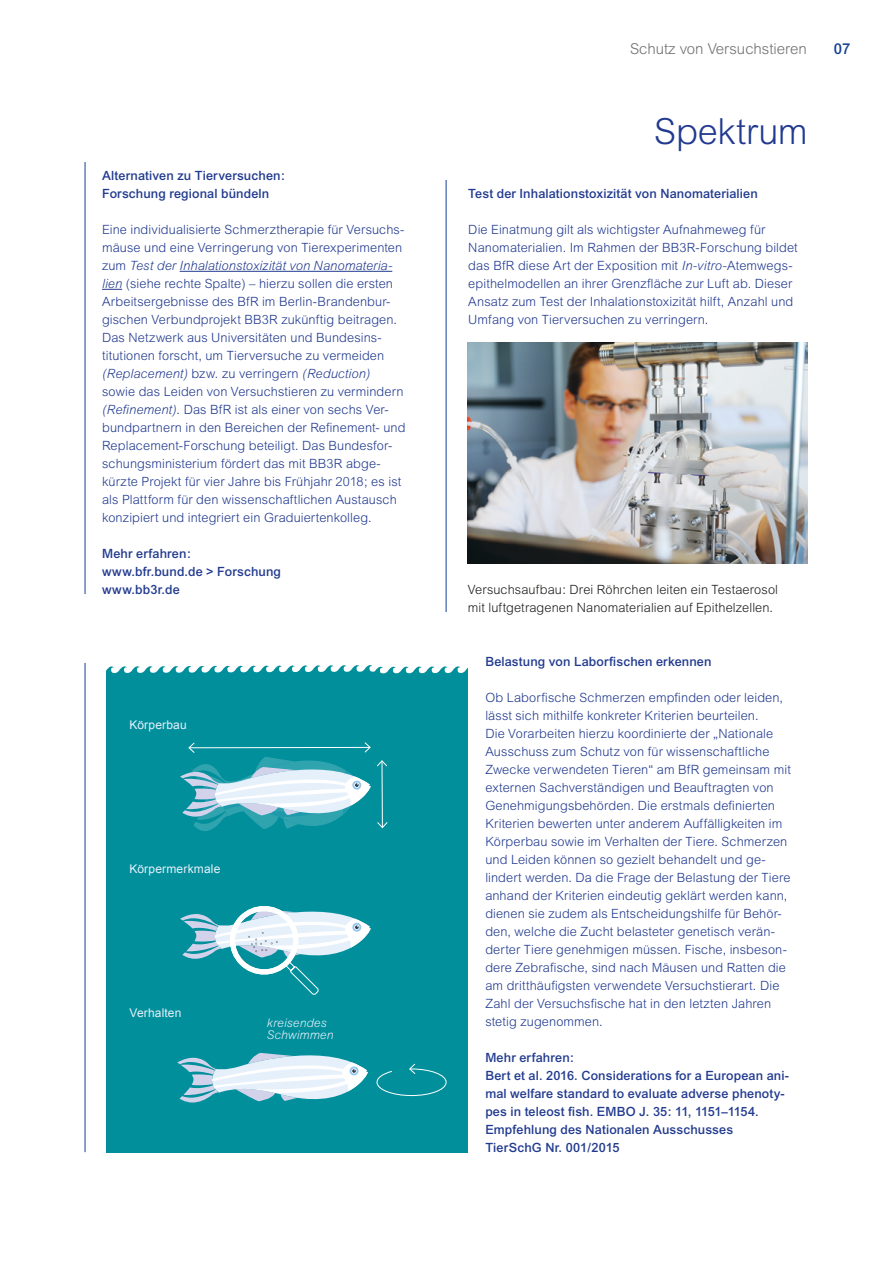
<style>
.page{position:relative;width:893px;height:1263px;background:#fff}
.page>*{position:absolute;margin:0;border:0;box-sizing:border-box;transform-origin:0 0}
.t1{font:300 36px "Arial";letter-spacing:-.005em;color:#213a8f}
.t2{font:300 15px "Arial";color:#706f6f}
.t3{font:500 15px "Arial";color:#164194}
.t4{font:300 12.75px/18px "Arial";letter-spacing:.01em;color:#213a8f}
.t5{font:500 12.75px/18px "Arial";letter-spacing:.01em;color:#213a8f}
.t6{font:300 12.75px/18px "Arial";letter-spacing:.01em;color:#1d1d1b}
.t7{font:12px "Arial";letter-spacing:.01em;color:#e6f0fb}
.t8{font:italic 300 12px/12px "Arial";letter-spacing:.01em;color:#e6f0fb}
.s1{font-style:italic}
</style>
<div class="page">
<div style="left:106px;top:665px;width:362px;height:487px;background:#008f9b"></div>
<hr style="left:180px;top:271px;width:212px;height:1px;background:#213a8f">
<svg style="left:102px;top:289px;width:20px;height:1px"></svg>
<img style="left:468px;top:342px;width:340px;height:221px">
<svg style="left:177px;top:1043px;width:191px;height:70px"></svg>
<svg style="left:180px;top:741px;width:208px;height:92px"></svg>
<svg style="left:180px;top:899px;width:191px;height:96px"></svg>
<svg style="left:376px;top:1063px;width:71px;height:33px"></svg>
<hr style="left:85px;top:162px;width:1px;height:432px;background:#164194">
<hr style="left:85px;top:663px;width:1px;height:489px;background:#164194">
<hr style="left:446px;top:180px;width:1px;height:432px;background:#164194">
<p class="t5" style="left:102px;top:166px;width:184px">Alternativen zu Tierversuchen:<br>Forschung regional bündeln</p>
<p class="t4" style="left:102px;top:220px;width:305px">Eine individualisierte Schmerztherapie für Versuchs&shy;mäuse und eine Verringerung von Tierexperimenten zum <span class="s1">Test der Inhalationstoxizität von Nanomateria&shy;lien</span> (siehe rechte Spalte) – hierzu sollen die ersten Arbeitsergebnisse des BfR im Berlin-Brandenbur&shy;gischen Verbundprojekt BB3R zukünftig beitragen.<br>Das Netzwerk aus Universitäten und Bundesins&shy;titutionen forscht, um Tierversuche zu vermeiden <span class="s1">(Replacement)</span> bzw. zu verringern <span class="s1">(Reduction) </span>sowie das Leiden von Versuchstieren zu vermindern <span class="s1">(Refinement)</span>. Das BfR ist als einer von sechs Ver&shy;bundpartnern in den Bereichen der Refinement- und Replacement-Forschung beteiligt. Das Bundesfor&shy;schungsministerium fördert das mit BB3R abge&shy;kürzte Projekt für vier Jahre bis Frühjahr 2018; es ist als Plattform für den wissenschaftlichen Austausch konzipiert und integriert ein Graduiertenkolleg.</p>
<p class="t5" style="left:102px;top:544px;width:180px">Mehr erfahren: www.bfr.bund.de &gt; Forschung www.bb3r.de</p>
<p class="t7" style="left:129px;top:717px;width:59px">Körperbau</p>
<p class="t7" style="left:129px;top:861px;width:92px">Körpermerkmale</p>
<p class="t7" style="left:129px;top:1005px;width:53px">Verhalten</p>
<p class="t8" style="left:267px;top:1017px;width:68px">kreisendes<br>Schwimmen</p>
<p class="t2" style="left:630px;top:40px;width:178px">Schutz von Versuchstieren</p>
<p class="t3" style="left:834px;top:40px;width:18px">07</p>
<h1 class="t1" style="left:654px;top:111px;width:155px">Spektrum</h1>
<p class="t5" style="left:468px;top:185px;width:291px">Test der Inhalationstoxizität von Nanomaterialien</p>
<p class="t4" style="left:468px;top:221px;width:331px">Die Einatmung gilt als wichtigster Aufnahmeweg für Nanomaterialien. Im Rahmen der BB3R-Forschung bildet das BfR diese Art der Exposition mit <span class="s1">In-vitro-</span>Atemwegs&shy;epithelmodellen an ihrer Grenzfläche zur Luft ab. Dieser Ansatz zum Test der Inhalationstoxizität hilft, Anzahl und Umfang von Tierversuchen zu verringern.</p>
<p class="t6" style="left:468px;top:581px;width:312px">Versuchsaufbau: Drei Röhrchen leiten ein Testaerosol mit luftgetragenen Nanomaterialien auf Epithelzellen.</p>
<p class="t5" style="left:485px;top:652px;width:228px">Belastung von Laborfischen erkennen</p>
<p class="t4" style="left:485px;top:689px;width:307px">Ob Laborfische Schmerzen empfinden oder leiden, lässt sich mithilfe konkreter Kriterien beurteilen.<br>Die Vorarbeiten hierzu koordinierte der „Nationale Ausschuss zum Schutz von für wissenschaftliche Zwecke verwendeten Tieren“ am BfR gemeinsam mit externen Sachverständigen und Beauftragten von Genehmigungsbehörden. Die erstmals definierten Kriterien bewerten unter anderem Auffälligkeiten im Körperbau sowie im Verhalten der Tiere. Schmerzen und Leiden können so gezielt behandelt und ge&shy;lindert werden. Da die Frage der Belastung der Tiere anhand der Kriterien eindeutig geklärt werden kann, dienen sie zudem als Entscheidungshilfe für Behör&shy;den, welche die Zucht belasteter genetisch verän&shy;derter Tiere genehmigen müssen. Fische, insbeson&shy;dere Zebrafische, sind nach Mäusen und Ratten die am dritthäufigsten verwendete Versuchstierart. Die Zahl der Versuchsfische hat in den letzten Jahren stetig zugenommen.</p>
<p class="t5" style="left:485px;top:1049px;width:305px">Mehr erfahren:<br>Bert et al. 2016. Considerations for a European ani&shy;mal welfare standard to evaluate adverse phenoty&shy;pes in teleost fish. EMBO J. 35: 11, 1151–1154.<br>Empfehlung des Nationalen Ausschusses TierSchG Nr. 001/2015</p>
</div>
